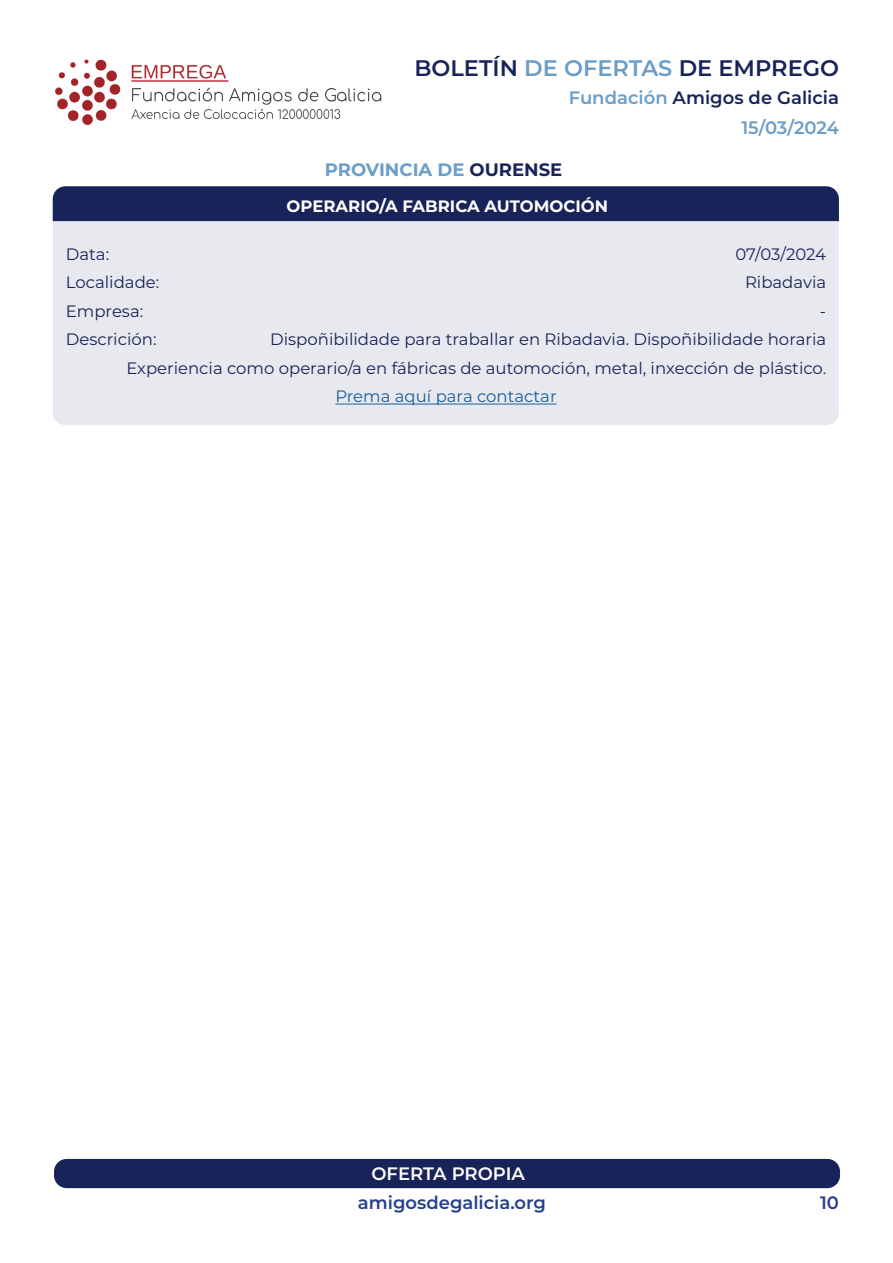
<style>
.page{position:relative;width:893px;height:1263px;background:#fff}
.page>*{position:absolute;margin:0;border:0;box-sizing:border-box;transform-origin:0 0}
.t1{font:600 22.5px "Montserrat";color:#172359}
.t2{font:600 18px "Montserrat";color:#172359}
.t3{font:600 18px "Montserrat";color:#253f8e}
.t4{font:700 18px "Montserrat";color:#6a9dc8}
.t5{font:600 18px "Montserrat";color:#fff}
.t6{font:600 18px "Montserrat";letter-spacing:-.005em;color:#6a9dc8}
.t7{font:16.5px/28.5px "Montserrat";color:#172359;text-align:right}
.t8{font:700 16.5px "Montserrat";color:#fff}
.t9{font:16.5px "Montserrat";color:#175d9e}
.s1{color:#6a9dc8}
.s2{color:#172359}
</style>
<div class="page">
<img style="left:55px;top:59px;width:327px;height:66px">
<div style="left:53px;top:221px;width:786px;height:204px;background:#e8e9ee"></div>
<div style="left:53px;top:186px;width:786px;height:35px;background:#172359"></div>
<hr style="left:335px;top:404px;width:222px;height:1px;background:#175d9e">
<div style="left:54px;top:1159px;width:786px;height:29px;background:#172359;border-radius:13px"></div>
<h1 class="t1" style="left:414px;top:52px;width:426px">BOLETÍN <span class="s1">DE OFERTAS</span> DE EMPREGO</h1>
<p class="t2" style="left:569px;top:85px;width:272px"><span class="s1">Fundación</span> Amigos de Galicia</p>
<p class="t4" style="left:325px;top:156px;width:239px">PROVINCIA DE <span class="s2">OURENSE</span></p>
<p class="t8" style="left:287px;top:194px;width:323px">OPERARIO/A FABRICA AUTOMOCIÓN</p>
<p class="t6" style="left:741px;top:115px;width:99px">15/03/2024</p>
<p class="t7" style="left:66px;top:239px;width:45px">Data:</p>
<p class="t7" style="left:735px;top:239px;width:92px">07/03/2024</p>
<p class="t7" style="left:66px;top:268px;width:95px">Localidade:</p>
<p class="t7" style="left:745px;top:268px;width:83px">Ribadavia</p>
<p class="t7" style="left:66px;top:296px;width:79px">Empresa:</p>
<p class="t7" style="left:820px;top:296px;width:8px">-</p>
<p class="t7" style="left:66px;top:325px;width:92px">Descrición:</p>
<p class="t7" style="left:126px;top:325px;width:701px">Dispoñibilidade para traballar en Ribadavia. Dispoñibilidade horaria<br>Experiencia como operario/a en fábricas de automoción, metal, inxección de plástico.</p>
<p class="t9" style="left:335px;top:385px;width:223px">Prema aquí para contactar</p>
<p class="t5" style="left:371px;top:1161px;width:155px">OFERTA PROPIA</p>
<p class="t3" style="left:358px;top:1190px;width:190px">amigosdegalicia.org</p>
<p class="t3" style="left:820px;top:1190px;width:20px">10</p>
</div>
